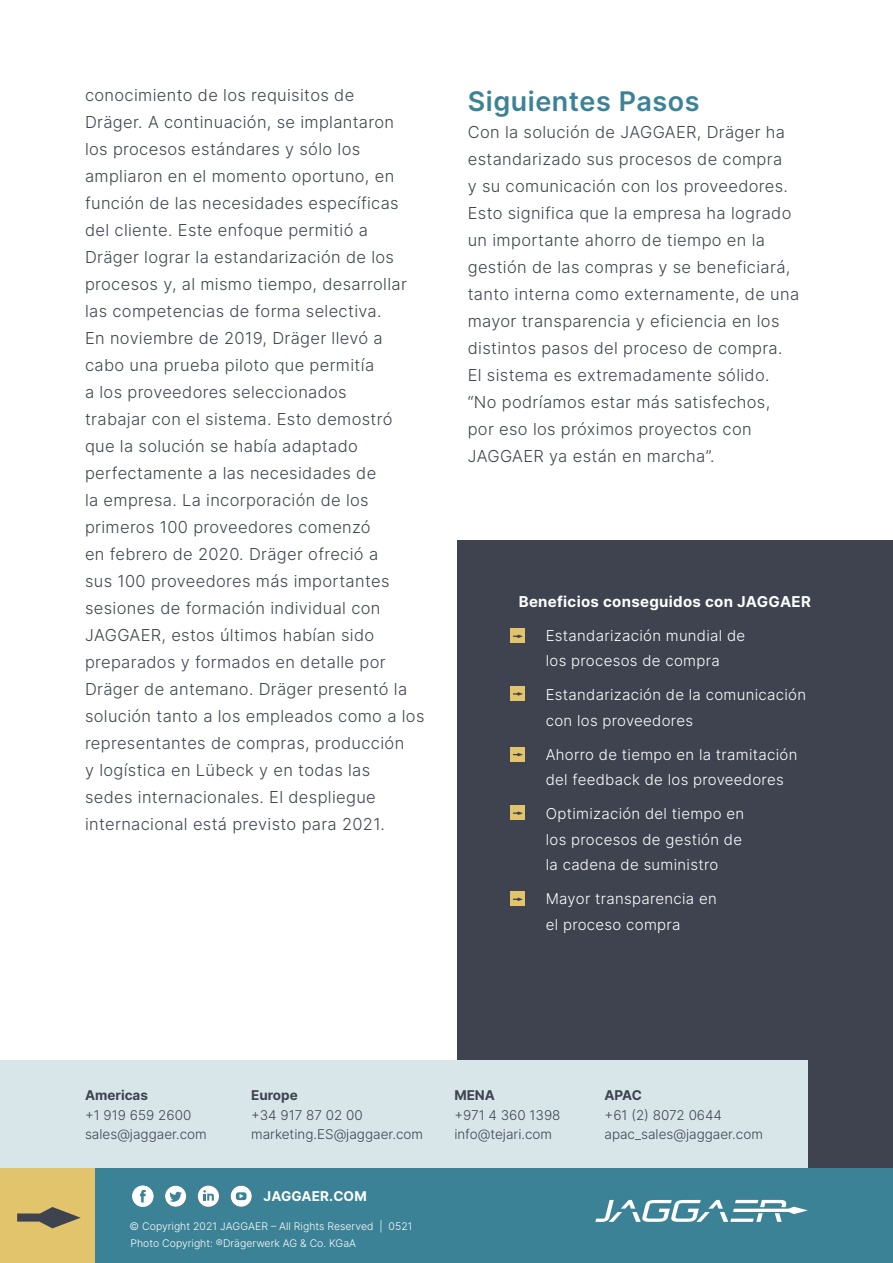
<style>
.page{position:relative;width:893px;height:1263px;background:#fff}
.page>*{position:absolute;margin:0;border:0;box-sizing:border-box;transform-origin:0 0}
.t1{font:600 27px "Inter";letter-spacing:.02em;color:#3c8296}
.t2{font:300 16.5px/27px "Inter";letter-spacing:.02em;color:#3e434f}
.t3{font:300 15px/25.5px "Inter";letter-spacing:.02em;color:#fff}
.t4{font:700 15px "Inter";letter-spacing:.02em;color:#fff}
.t5{font:300 13.5px/19.5px "Inter";color:#3e434f}
.t6{font:700 13.5px "Inter";color:#3e434f}
.t7{font:700 13.5px "Inter";letter-spacing:.01em;color:#fff}
.t8{font:300 10.5px "Inter";color:#fff}
</style>
<div class="page">
<div style="left:457px;top:540px;width:436px;height:628px;background:#3e434f"></div>
<div style="left:0;top:1060px;width:808px;height:108px;background:#d8e6ea"></div>
<div style="left:95px;top:1168px;width:798px;height:95px;background:#3c8296"></div>
<div style="left:0;top:1168px;width:95px;height:95px;background:#e2c46d"></div>
<svg style="left:17px;top:1207px;width:64px;height:21px"></svg>
<div style="left:231px;top:1185px;width:21px;height:22px;background:#fff;border-radius:50%"></div>
<svg style="left:236px;top:1192px;width:11px;height:8px"></svg>
<svg style="left:240px;top:1194px;width:3px;height:4px"></svg>
<div style="left:165px;top:1185px;width:21px;height:22px;background:#fff;border-radius:50%"></div>
<svg style="left:169px;top:1192px;width:13px;height:10px"></svg>
<div style="left:198px;top:1185px;width:21px;height:22px;background:#fff;border-radius:50%"></div>
<svg style="left:203px;top:1190px;width:11px;height:10px"></svg>
<div style="left:132px;top:1185px;width:21px;height:22px;background:#fff;border-radius:50%"></div>
<svg style="left:140px;top:1190px;width:6px;height:12px"></svg>
<div style="left:510px;top:628px;width:15px;height:15px;background:#e2c46d"></div>
<svg style="left:513px;top:635px;width:10px;height:3px"></svg>
<div style="left:510px;top:686px;width:15px;height:15px;background:#e2c46d"></div>
<svg style="left:513px;top:692px;width:10px;height:4px"></svg>
<div style="left:510px;top:747px;width:15px;height:15px;background:#e2c46d"></div>
<svg style="left:513px;top:753px;width:10px;height:3px"></svg>
<div style="left:510px;top:805px;width:15px;height:15px;background:#e2c46d"></div>
<svg style="left:513px;top:811px;width:10px;height:4px"></svg>
<div style="left:510px;top:891px;width:15px;height:15px;background:#e2c46d"></div>
<svg style="left:513px;top:898px;width:10px;height:3px"></svg>
<svg style="left:595px;top:1200px;width:213px;height:22px"></svg>
<p class="t2" style="left:85px;top:81px;width:341px">conocimiento de los requisitos de<br>Dräger. A continuación, se implantaron<br>los procesos estándares y sólo los ampliaron en el momento oportuno, en función de las necesidades específicas del cliente. Este enfoque permitió a Dräger lograr la estandarización de los procesos y, al mismo tiempo, desarrollar las competencias de forma selectiva.<br>En noviembre de 2019, Dräger llevó a cabo una prueba piloto que permitía<br>a los proveedores seleccionados<br>trabajar con el sistema. Esto demostró que la solución se había adaptado perfectamente a las necesidades de<br>la empresa. La incorporación de los primeros 100 proveedores comenzó<br>en febrero de 2020. Dräger ofreció a<br>sus 100 proveedores más importantes sesiones de formación individual con JAGGAER, estos últimos habían sido preparados y formados en detalle por Dräger de antemano. Dräger presentó la solución tanto a los empleados como a los representantes de compras, producción<br>y logística en Lübeck y en todas las<br>sedes internacionales. El despliegue internacional está previsto para 2021.</p>
<h1 class="t1" style="left:468px;top:82px;width:233px">Siguientes Pasos</h1>
<p class="t2" style="left:468px;top:119px;width:333px">Con la solución de JAGGAER, Dräger ha estandarizado sus procesos de compra<br>y su comunicación con los proveedores.<br>Esto significa que la empresa ha logrado un importante ahorro de tiempo en la gestión de las compras y se beneficiará, tanto interna como externamente, de una mayor transparencia y eficiencia en los distintos pasos del proceso de compra.<br>El sistema es extremadamente sólido. “No podríamos estar más satisfechos, por eso los próximos proyectos con JAGGAER ya están en marcha”.</p>
<p class="t4" style="left:519px;top:590px;width:294px">Beneficios conseguidos con JAGGAER</p>
<p class="t3" style="left:519px;top:622px;width:228px;text-align:center">• Estandarización mundial de los procesos de compra</p>
<p class="t3" style="left:546px;top:682px;width:262px;text-indent:-27px">• Estandarización de la comunicación con los proveedores</p>
<p class="t3" style="left:546px;top:741px;width:253px;text-indent:-27px">• Ahorro de tiempo en la tramitación del feedback de los proveedores</p>
<p class="t3" style="left:546px;top:801px;width:200px;text-indent:-27px">• Optimización del tiempo en los procesos de gestión de la cadena de suministro</p>
<p class="t3" style="left:546px;top:886px;width:172px;text-indent:-27px">• Mayor transparencia en el proceso compra</p>
<p class="t6" style="left:85px;top:1085px;width:65px">Americas</p>
<p class="t5" style="left:85px;top:1105px;width:123px">+1 919 659 2600 sales@jaggaer.com</p>
<p class="t6" style="left:251px;top:1085px;width:48px">Europe</p>
<p class="t5" style="left:251px;top:1105px;width:174px">+34 917 87 02 00 marketing.ES@jaggaer.com</p>
<p class="t7" style="left:263px;top:1186px;width:105px">JAGGAER.COM</p>
<p class="t8" style="left:130px;top:1218px;width:284px">© Copyright 2021 JAGGAER – All Rights Reserved | 0521</p>
<p class="t8" style="left:130px;top:1236px;width:227px">Photo Copyright: ®Drägerwerk AG &amp; Co. KGaA</p>
<p class="t6" style="left:454px;top:1085px;width:42px">MENA</p>
<p class="t5" style="left:454px;top:1105px;width:108px">+971 4 360 1398 info@tejari.com</p>
<p class="t6" style="left:604px;top:1085px;width:39px">APAC</p>
<p class="t5" style="left:604px;top:1105px;width:160px">+61 (2) 8072 0644 apac_sales@jaggaer.com</p>
</div>
